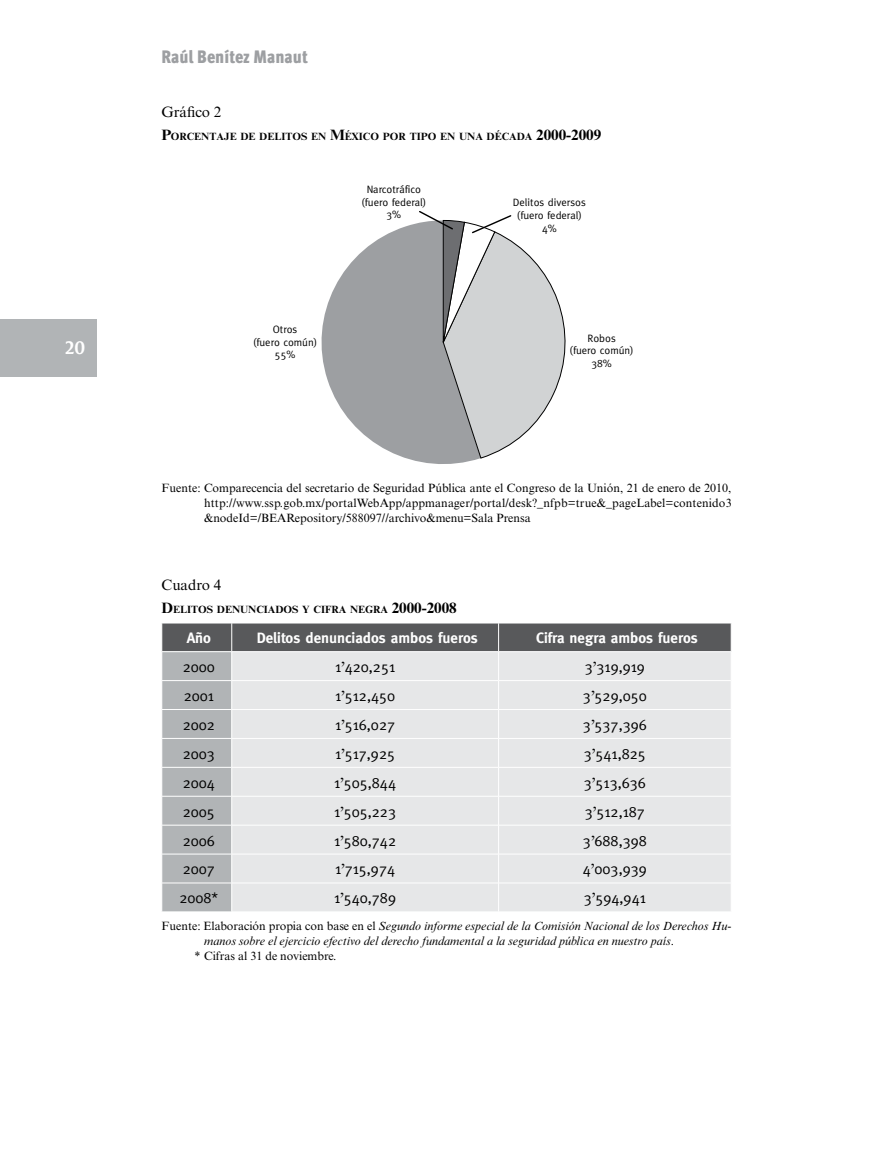
<style>
.page{position:relative;width:893px;height:1149px;background:#fff}
.page>*{position:absolute;margin:0;border:0;box-sizing:border-box;transform-origin:0 0}
.t1{font:900 18px "Meta Cond";color:#9d9fa2}
.t2{font:700 18px "Angie";color:#fff}
.t3{font:15px "Meta";color:#000}
.t4{font:700 15px "Meta";color:#fff}
.t5{font:15px "Times New Roman MT Std";color:#000}
.t6{font:12px/15px "Times New Roman MT Std";color:#000;text-align:justify}
.t7{font:italic 12px "Times New Roman MT Std";color:#000}
.t8{font:10.65px/12.9px "Meta";color:#000;text-align:center}
.t9{font:700 10.5px "Times New Roman MT Std";color:#000}
.s1{font-size:15px}
.s2{font-family:"Footlight MT Light"}
.s3{font-style:normal}
</style>
<div class="page">
<div style="left:0;top:320px;width:97px;height:57px;background:#b1b4b6"></div>
<svg style="left:162px;top:623px;width:570px;height:288px;background:#d3d5d6"></svg>
<svg style="left:321px;top:223px;width:160px;height:241px;fill:#9d9fa2"></svg>
<svg style="left:418px;top:211px;width:148px;height:247px"></svg>
<h1 class="t2" style="left:65px;top:338px;width:22px">20</h1>
<h1 class="t1" style="left:162px;top:46px;width:148px">Raúl Benítez Manaut</h1>
<p class="t5" style="left:162px;top:103px;width:61px">Gráfico 2</p>
<p class="t9" style="left:162px;top:130px;width:441px"><span class="s1">P</span>ORCENTAJE DE DELITOS EN <span class="s1">M</span>ÉXICO POR TIPO EN UNA DÉCADA <span class="s1">2000-2009</span></p>
<p class="t8" style="left:253px;top:322px;width:66px">Otros<br>(fuero común)<br>55%</p>
<p class="t8" style="left:361px;top:182px;width:66px">Narcotráfico (fuero federal)<br>3%</p>
<p class="t8" style="left:513px;top:196px;width:74px">Delitos diversos (fuero federal)<br>4%</p>
<p class="t8" style="left:570px;top:331px;width:66px">Robos<br>(fuero común)<br>38%</p>
<p class="t6" style="left:204px;top:481px;width:529px;text-indent:-43px">Fuente: Comparecencia del secretario de Seguridad Pública ante el Congreso de la Unión, 21 de enero de 2010, http://www.ssp.gob.mx/portalWebApp/appmanager/portal/desk?_nfpb=true&amp;_pageLabel=contenido3 &amp;nodeId=/BEARepository/588097//archivo&amp;menu=Sala Prensa</p>
<p class="t5" style="left:162px;top:576px;width:61px">Cuadro 4</p>
<p class="t9" style="left:162px;top:602px;width:297px"><span class="s1">D</span>ELITOS DENUNCIADOS Y CIFRA NEGRA <span class="s1">2000-2008</span></p>
<p class="t4" style="left:187px;top:629px;width:26px">Año</p>
<p class="t4" style="left:257px;top:629px;width:223px">Delitos denunciados ambos fueros</p>
<p class="t4" style="left:536px;top:629px;width:163px">Cifra negra ambos fueros</p>
<p class="t3" style="left:183px;top:658px;width:34px">2000</p>
<p class="t3" style="left:335px;top:658px;width:61px">1<span class="s2">’</span>420,251</p>
<p class="t3" style="left:585px;top:658px;width:61px">3<span class="s2">’</span>319,919</p>
<p class="t3" style="left:184px;top:687px;width:32px">2001</p>
<p class="t3" style="left:335px;top:687px;width:61px">1<span class="s2">’</span>512,450</p>
<p class="t3" style="left:583px;top:687px;width:65px">3<span class="s2">’</span>529,050</p>
<p class="t3" style="left:183px;top:715px;width:34px">2002</p>
<p class="t3" style="left:335px;top:715px;width:61px">1<span class="s2">’</span>516,027</p>
<p class="t3" style="left:583px;top:715px;width:65px">3<span class="s2">’</span>537,396</p>
<p class="t3" style="left:183px;top:744px;width:34px">2003</p>
<p class="t3" style="left:335px;top:744px;width:61px">1<span class="s2">’</span>517,925</p>
<p class="t3" style="left:584px;top:744px;width:63px">3<span class="s2">’</span>541,825</p>
<p class="t3" style="left:183px;top:773px;width:34px">2004</p>
<p class="t3" style="left:334px;top:773px;width:63px">1<span class="s2">’</span>505,844</p>
<p class="t3" style="left:584px;top:773px;width:63px">3<span class="s2">’</span>513,636</p>
<p class="t3" style="left:183px;top:802px;width:34px">2005</p>
<p class="t3" style="left:334px;top:802px;width:63px">1<span class="s2">’</span>505,223</p>
<p class="t3" style="left:585px;top:802px;width:61px">3<span class="s2">’</span>512,187</p>
<p class="t3" style="left:183px;top:831px;width:34px">2006</p>
<p class="t3" style="left:334px;top:831px;width:63px">1<span class="s2">’</span>580,742</p>
<p class="t3" style="left:583px;top:831px;width:65px">3<span class="s2">’</span>688,398</p>
<p class="t3" style="left:183px;top:860px;width:34px">2007</p>
<p class="t3" style="left:335px;top:860px;width:61px">1<span class="s2">’</span>715,974</p>
<p class="t3" style="left:583px;top:860px;width:65px">4<span class="s2">’</span>003,939</p>
<p class="t3" style="left:179px;top:889px;width:40px">2008*</p>
<p class="t3" style="left:334px;top:889px;width:63px">1<span class="s2">’</span>540,789</p>
<p class="t3" style="left:584px;top:889px;width:63px">3<span class="s2">’</span>594,941</p>
<p class="t7" style="left:162px;top:918px;width:571px"><span class="s3">Fuente: Elaboración propia con base en el</span> Segundo informe especial de la Comisión Nacional de los Derechos Hu-</p>
<p class="t7" style="left:204px;top:933px;width:471px">manos sobre el ejercicio efectivo del derecho fundamental a la seguridad pública en nuestro país<span class="s3">.</span></p>
<p class="t6" style="left:195px;top:947px;width:143px">* Cifras al 31 de noviembre.</p>
</div>
